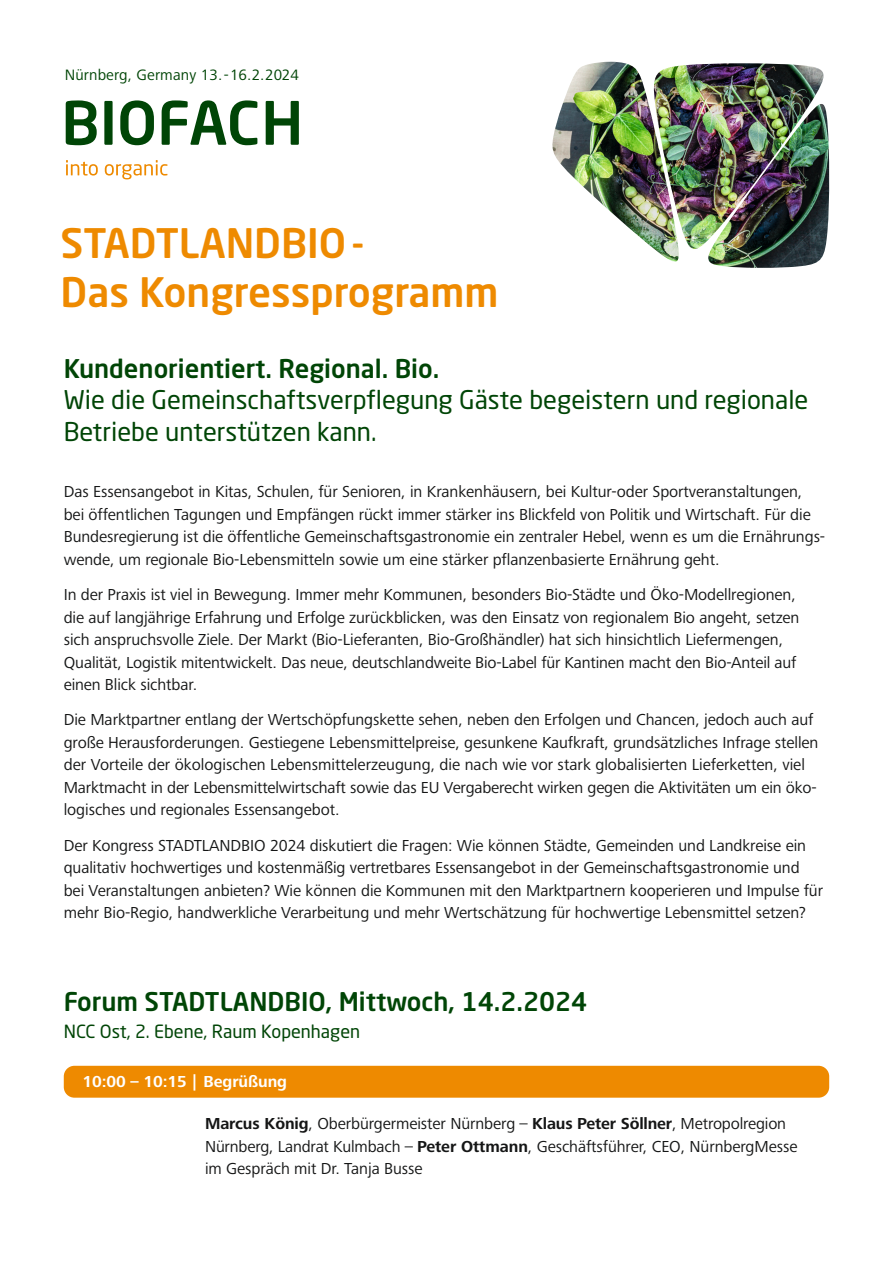
<style>
.page{position:relative;width:893px;height:1263px;background:#fff}
.page>*{position:absolute;margin:0;border:0;box-sizing:border-box;transform-origin:0 0}
.NM_As_BFjapan_Service_7_5p{font:500 40.2px/48.3px "Neo Sans Pro";color:#ee8a00}
.NM_As_BFjapan_Service_7_5p-2{font:25.5px/31.5px "Neo Sans Pro";color:#004506}
.NM_As_BFjapan_Service_7_5p-3{font:500 25.5px "Neo Sans Pro";color:#004506}
.NM_As_BFjapan_Service_7_5p-4{font:18px "Neo Sans Pro";color:#004506}
.NM_As_BFjapan_Service_7_5p-5{font:16.5px/22.5px "Frutiger Next LTW1 G";letter-spacing:-.005em;color:#151616}
.NM_As_BFjapan_Service_7_5p-6{font:700 16.5px "Frutiger Next LTW1 G";letter-spacing:-.005em;color:#fff}
.NM_As_BFjapan_Titel_Datum_32p{font:15.6px "Frutiger Next LTW1 G";letter-spacing:.01em;color:#004506}
.s1{font-weight:500}
.s2{font-weight:700}
</style>
<div class="page">
<div style="left:64px;top:1066px;width:765px;height:32px;background:#ee8a00;border-radius:11px"></div>
<img style="left:552px;top:62px;width:278px;height:206px">
<svg style="left:66px;top:100px;width:31px;height:45px"></svg>
<div style="left:104px;top:101px;width:9px;height:44px;background:#004506"></div>
<svg style="left:120px;top:100px;width:34px;height:45px"></svg>
<svg style="left:162px;top:100px;width:95px;height:45px"></svg>
<svg style="left:266px;top:101px;width:33px;height:44px"></svg>
<svg style="left:66px;top:160px;width:101px;height:19px"></svg>
<p class="NM_As_BFjapan_Titel_Datum_32p" style="left:65px;top:66px;width:236px">Nürnberg, Germany 13.-16.2.2024</p>
<p class="NM_As_BFjapan_Service_7_5p" style="left:61px;top:218px;width:440px">STADTLANDBIO -<br>Das Kongressprogramm</p>
<p class="NM_As_BFjapan_Service_7_5p-2" style="left:64px;top:352px;width:746px"><span class="s1">Kundenorientiert. Regional. Bio.<br></span>Wie die Gemeinschaftsverpflegung Gäste begeistern und regionale<br>Betriebe unterstützen kann.</p>
<p class="NM_As_BFjapan_Service_7_5p-5" style="left:64px;top:481px;width:763px">Das Essensangebot in Kitas, Schulen, für Senioren, in Krankenhäusern, bei Kultur-oder Sportveranstaltungen, bei öffentlichen Tagungen und Empfängen rückt immer stärker ins Blickfeld von Politik und Wirtschaft. Für die Bundesregierung ist die öffentliche Gemeinschaftsgastronomie ein zentraler Hebel, wenn es um die Ernährungs&shy;wende, um regionale Bio-Lebensmitteln sowie um eine stärker pflanzenbasierte Ernährung geht.</p>
<p class="NM_As_BFjapan_Service_7_5p-5" style="left:64px;top:584px;width:737px">In der Praxis ist viel in Bewegung. Immer mehr Kommunen, besonders Bio-Städte und Öko-Modellregionen, die auf langjährige Erfahrung und Erfolge zurückblicken, was den Einsatz von regionalem Bio angeht, setzen sich anspruchsvolle Ziele. Der Markt (Bio-Lieferanten, Bio-Großhändler) hat sich hinsichtlich Liefermengen, Qualität, Logistik mitentwickelt. Das neue, deutschlandweite Bio-Label für Kantinen macht den Bio-Anteil auf einen Blick sichtbar.</p>
<p class="NM_As_BFjapan_Service_7_5p-5" style="left:64px;top:709px;width:756px">Die Marktpartner entlang der Wertschöpfungskette sehen, neben den Erfolgen und Chancen, jedoch auch auf große Herausforderungen. Gestiegene Lebensmittelpreise, gesunkene Kaufkraft, grundsätzliches Infrage stellen der Vorteile der ökologischen Lebensmittelerzeugung, die nach wie vor stark globalisierten Lieferketten, viel Marktmacht in der Lebensmittelwirtschaft sowie das EU Vergaberecht wirken gegen die Aktivitäten um ein öko&shy;logisches und regionales Essensangebot.</p>
<p class="NM_As_BFjapan_Service_7_5p-5" style="left:64px;top:834px;width:761px">Der Kongress STADTLANDBIO 2024 diskutiert die Fragen: Wie können Städte, Gemeinden und Landkreise ein qualitativ hochwertiges und kostenmäßig vertretbares Essensangebot in der Gemeinschaftsgastronomie und bei Veranstaltungen anbieten? Wie können die Kommunen mit den Marktpartnern kooperieren und Impulse für mehr Bio-Regio, handwerkliche Verarbeitung und mehr Wertschätzung für hochwertige Lebensmittel setzen?</p>
<p class="NM_As_BFjapan_Service_7_5p-3" style="left:64px;top:986px;width:525px">Forum STADTLANDBIO, Mittwoch, 14.2.2024</p>
<p class="NM_As_BFjapan_Service_7_5p-4" style="left:64px;top:1021px;width:298px">NCC Ost, 2. Ebene, Raum Kopenhagen</p>
<p class="NM_As_BFjapan_Service_7_5p-6" style="left:83px;top:1072px;width:206px">10:00 – 10:15 | Begrüßung</p>
<p class="NM_As_BFjapan_Service_7_5p-5" style="left:205px;top:1113px;width:594px"><span class="s2">Marcus König</span>, Oberbürgermeister Nürnberg – <span class="s2">Klaus Peter Söllner</span>, Metropolregion<br>Nürnberg, Landrat Kulmbach – <span class="s2">Peter Ottmann</span>, Geschäftsführer, CEO, NürnbergMesse im Gespräch mit Dr. Tanja Busse</p>
</div>
